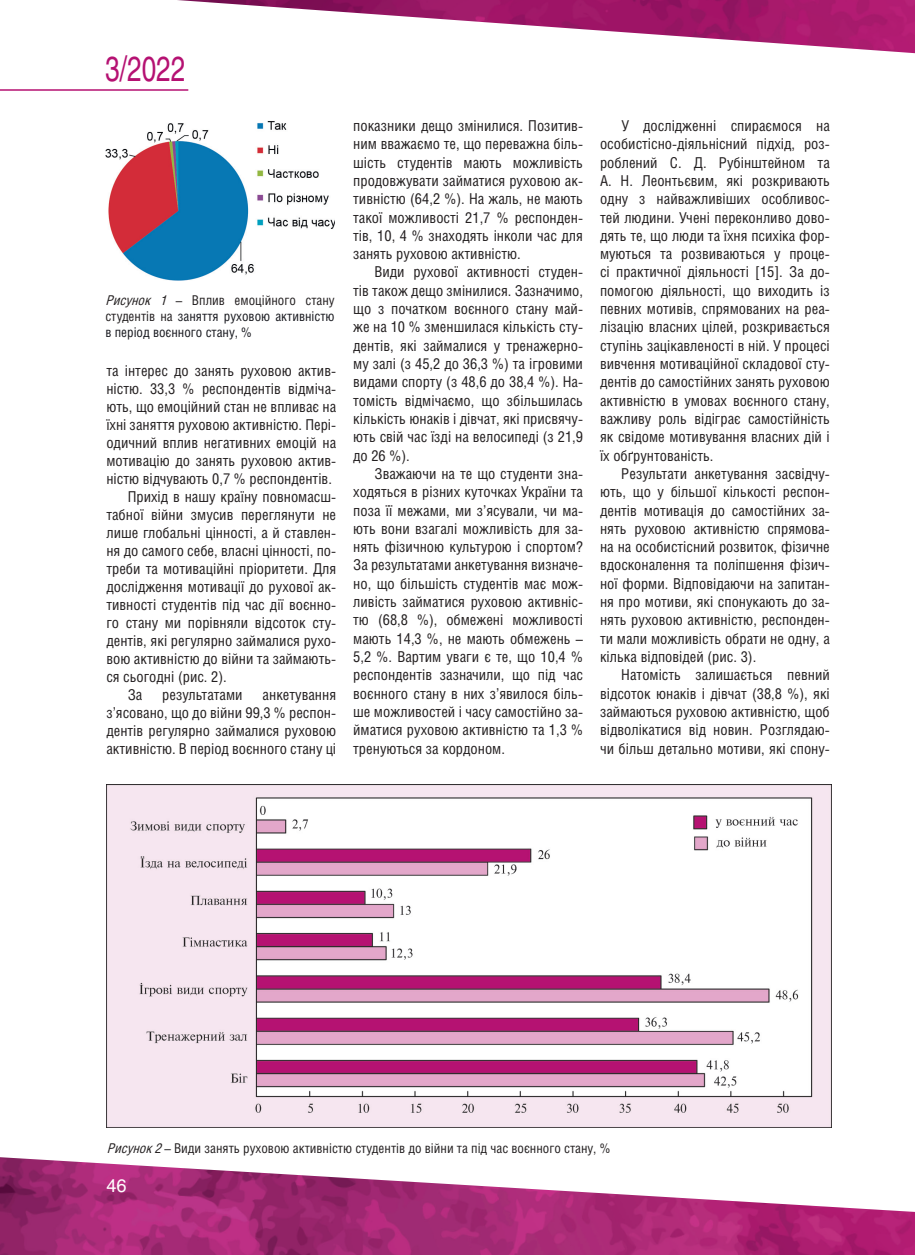
<style>
.page{position:relative;width:915px;height:1255px;background:#fff}
.page>*{position:absolute;margin:0;border:0;box-sizing:border-box;transform-origin:0 0}
.t1{font:34.5px "Helios C";color:#b51172;scale:.75 1}
.t2{font:18px "Helios C";color:#fff}
.t3{font:15px/18.3px "Helios Cond C";color:#231f20;text-align:justify}
.t4{font:13.5px/16.2px "Helios Cond C";color:#18191f;text-align:justify}
.t5{font:13.5px "Helios Cond C";color:#231f20}
.s1{font-style:italic;color:#231f20}
.s2{color:#231f20}
.s3{font-style:italic}
</style>
<div class="page">
<img style="left:177px;top:0;width:737px;height:53px">
<img style="left:0;top:1157px;width:914px;height:97px">
<hr style="left:0;top:89px;width:188px;height:2px;background:#b51172">
<img style="left:105px;top:121px;width:229px;height:160px">
<img style="left:107px;top:784px;width:723px;height:343px">
<h1 class="t1" style="left:105px;top:48px;width:108px">3/2022</h1>
<p class="t4" style="left:105px;top:291px;width:231px"><span class="s1">Рисунок 1</span> <span class="s2">– Вплив емоційного стану студентів на</span> заняття руховою активністю в період воєнного стану, %</p>
<p class="t3" style="left:106px;top:361px;width:231px">та інтерес до занять руховою актив-</p>
<p class="t3" style="left:106px;top:379px;width:231px">ністю. 33,3 % респондентів відміча-</p>
<p class="t3" style="left:106px;top:397px;width:231px">ють, що емоційний стан не впливає на</p>
<p class="t3" style="left:106px;top:415px;width:231px">їхні заняття руховою активністю. Пері-</p>
<p class="t3" style="left:106px;top:433px;width:231px">одичний вплив негативних емоцій на</p>
<p class="t3" style="left:106px;top:451px;width:231px">мотивацію до занять руховою актив-</p>
<p class="t3" style="left:106px;top:469px;width:227px">ністю відчувають 0,7 % респондентів.</p>
<p class="t3" style="left:128px;top:487px;width:210px">Прихід в нашу країну повномасш-</p>
<p class="t3" style="left:106px;top:505px;width:231px">табної війни змусив переглянути не</p>
<p class="t3" style="left:106px;top:523px;width:231px">лише глобальні цінності, а й ставлен-</p>
<p class="t3" style="left:106px;top:541px;width:231px">ня до самого себе, власні цінності, по-</p>
<p class="t3" style="left:106px;top:559px;width:231px">треби та мотиваційні пріоритети. Для</p>
<p class="t3" style="left:106px;top:577px;width:231px">дослідження мотивації до рухової ак-</p>
<p class="t3" style="left:106px;top:595px;width:231px">тивності студентів під час дії воєнно-</p>
<p class="t3" style="left:106px;top:613px;width:231px">го стану ми порівняли відсоток сту-</p>
<p class="t3" style="left:106px;top:631px;width:231px">дентів, які регулярно займалися рухо-</p>
<p class="t3" style="left:106px;top:649px;width:231px">вою активністю до війни та займають-</p>
<p class="t3" style="left:106px;top:667px;width:122px">ся сьогодні (рис. 2).</p>
<p class="t3" style="left:128px;top:685px;width:16px">За</p>
<p class="t3" style="left:162px;top:685px;width:82px">результатами</p>
<p class="t3" style="left:106px;top:685px;width:231px;text-indent:156px">анкетування з’ясовано, що до війни 99,3 % респон&shy;дентів регулярно займалися руховою активністю. В період воєнного стану ці</p>
<p class="t3" style="left:353px;top:116px;width:231px">показники дещо змінилися. Позитив&shy;ним вважаємо те, що переважна біль&shy;шість студентів мають можливість продовжувати займатися руховою ак&shy;тивністю (64,2 %). На жаль, не мають такої можливості 21,7 % респонден&shy;тів, 10, 4 % знаходять інколи час для занять руховою активністю.</p>
<p class="t3" style="left:353px;top:263px;width:231px;text-indent:21px">Види рухової активності студен&shy;тів також дещо змінилися. Зазначимо, що з початком воєнного стану май&shy;же на 10 % зменшилася кількість сту&shy;дентів, які займалися у тренажерно&shy;му залі (з 45,2 до 36,3 %) та ігровими видами спорту (з 48,6 до 38,4 %). На&shy;томість відмічаємо, що збільшилась кількість юнаків і дівчат, які присвячу&shy;ють свій час їзді на велосипеді (з 21,9 до 26 %).</p>
<p class="t3" style="left:353px;top:464px;width:231px;text-indent:21px">Зважаючи на те що студенти зна&shy;ходяться в різних куточках України та поза її межами, ми з’ясували, чи ма&shy;ють вони взагалі можливість для за&shy;нять фізичною культурою і спортом?<br>За результатами анкетування визначе&shy;но, що більшість студентів має мож&shy;ливість займатися руховою активніс&shy;тю (68,8 %), обмежені можливості мають 14,3 %, не мають обмежень – 5,2 %. Вартим уваги є те, що 10,4 % респондентів зазначили, що під час воєнного стану в них з’явилося біль&shy;ше можливостей і часу самостійно за&shy;йматися руховою активністю та 1,3 % тренуються за кордоном.</p>
<p class="t3" style="left:600px;top:116px;width:231px;text-indent:21px">У дослідженні спираємося на особистісно-діяльнісний підхід, роз&shy;роблений С. Д. Рубінштейном та А. Н. Леонтьєвим, які розкривають одну з найважливіших особливос&shy;тей людини. Учені переконливо дово&shy;дять те, що люди та їхня психіка фор&shy;муються та розвиваються у проце&shy;сі практичної діяльності [15]. За до&shy;помогою діяльності, що виходить із певних мотивів, спрямованих на реа&shy;лізацію власних цілей, розкривається ступінь зацікавленості в ній. У процесі вивчення мотиваційної складової сту&shy;дентів до самостійних занять руховою активністю в умовах воєнного стану, важливу роль відіграє самостійність як свідоме мотивування власних дій і їх обґрунтованість.</p>
<p class="t3" style="left:600px;top:464px;width:231px;text-indent:21px">Результати анкетування засвідчу&shy;ють, що у більшої кількості респон&shy;дентів мотивація до самостійних за&shy;нять руховою активністю спрямова&shy;на на особистісний розвиток, фізичне вдосконалення та поліпшення фізич&shy;ної форми. Відповідаючи на запитан&shy;ня про мотиви, які спонукають до за&shy;нять руховою активністю, респонден&shy;ти мали можливість обрати не одну, а кілька відповідей (рис. 3).</p>
<p class="t3" style="left:600px;top:665px;width:231px;text-indent:21px">Натомість залишається певний відсоток юнаків і дівчат (38,8 %), які займаються руховою активністю, щоб відволікатися від новин. Розглядаю&shy;чи більш детально мотиви, які спону-</p>
<p class="t5" style="left:107px;top:1140px;width:505px"><span class="s3">Рисунок2</span>– Види занять руховою активністю студентів до війни та під час воєнного стану, %</p>
<p class="t2" style="left:106px;top:1175px;width:22px">46</p>
</div>
